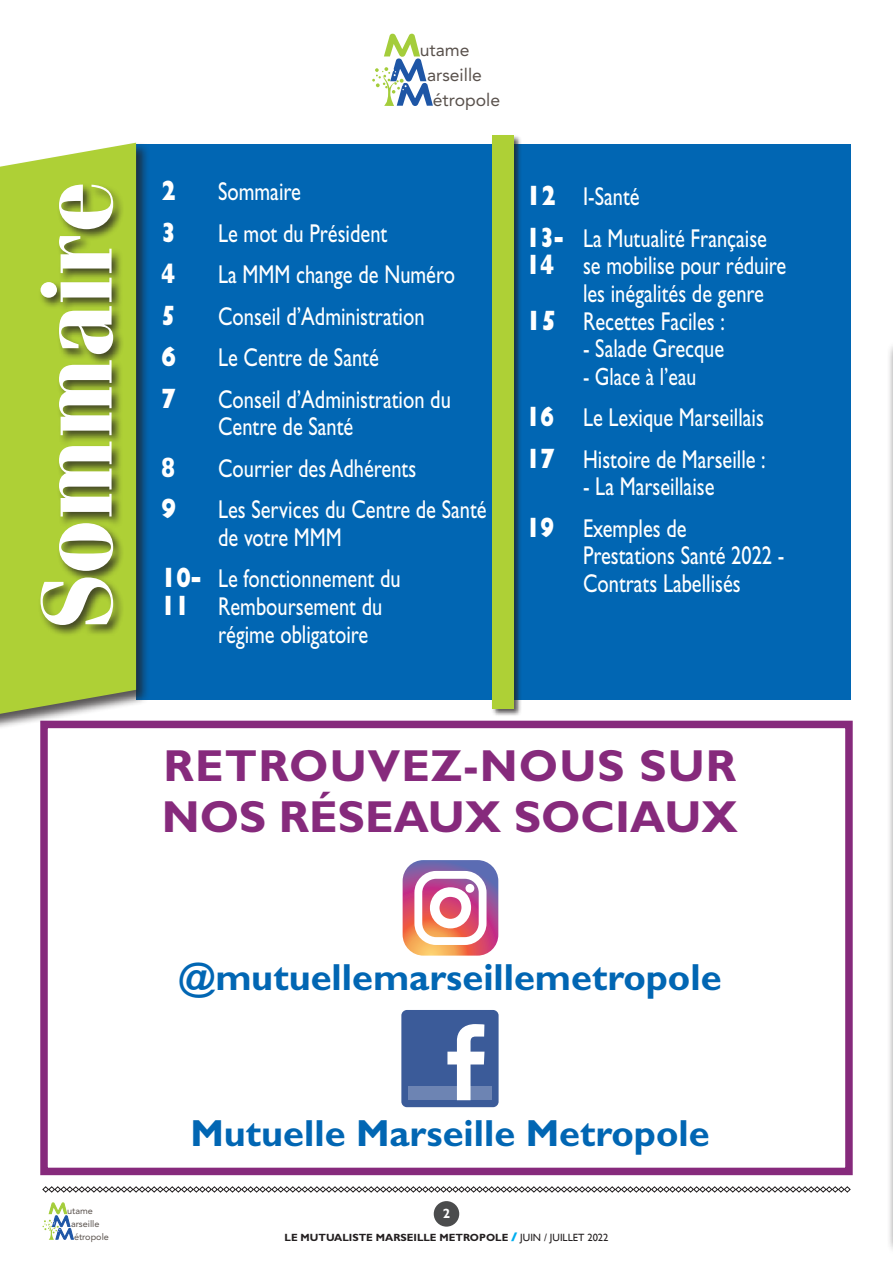
<style>
.page{position:relative;width:893px;height:1263px;background:#fff}
.page>*{position:absolute;margin:0;border:0;box-sizing:border-box;transform-origin:0 0}
.t1{font:700 100.35px "Fenice";color:#fff;scale:.95 1}
.t2{font:700 45px/51px "Gill Sans";color:#862a7c}
.t3{font:700 37.8px "Gill Sans";color:#0166b3}
.t4{font:800 28.2px "Gill Sans";color:#fff;scale:.79 1}
.t5{font:800 28.2px "Gill Sans";color:#fff;scale:.74 1}
.t6{font:25.8px/27.6px "Gill Sans";color:#fff;scale:.79 1}
.t7{font:25.05px "Gill Sans";color:#fff;scale:.79 1}
.t8{font:17.55px "Avenir";color:#59514c}
.t9{font:700 13.5px "Gill Sans";color:#fff}
.t10{font:700 10.5px "Gill Sans";color:#231f20}
.t11{font:9.15px "Avenir";color:#59514c}
.s1{font-weight:800;font-size:28.2px}
.s2{font-family:"Impact";font-weight:400;color:#00aeef}
.s3{font-weight:400}
</style>
<div class="page">
<div style="left:136px;top:145px;width:714px;height:555px;background:#0166b3"></div>
<div style="left:434px;top:1201px;width:25px;height:25px;background:#4b4c4d;border-radius:50%"></div>
<div style="left:491px;top:134px;width:31px;height:582px;background:#231f20;opacity:.75"></div>
<div style="left:493px;top:136px;width:21px;height:573px;background:#aed036"></div>
<svg style="left:42px;top:1186px;width:809px;height:7px"></svg>
<svg style="left:43px;top:1202px;width:31px;height:38px"></svg>
<svg style="left:372px;top:34px;width:61px;height:72px"></svg>
<div style="left:40px;top:721px;width:813px;height:454px;border:8px solid #862a7c"></div>
<div style="left:887px;top:294px;width:6px;height:961px;background:#231f20;opacity:.75"></div>
<svg style="left:892px;top:299px;width:1px;height:944px"></svg>
<div style="left:0;top:141px;width:150px;height:590px;background:#231f20;opacity:.75"></div>
<svg style="left:0;top:143px;width:136px;height:571px;background:#b0cf43"></svg>
<div style="left:38px;top:183px;width:87px;height:454px;background:#231f20;opacity:.75"></div>
<svg style="left:403px;top:860px;width:95px;height:96px;background:#c16f87"></svg>
<div style="left:414px;top:871px;width:72px;height:74px;border:8px solid #fff;border-radius:18px"></div>
<div style="left:430px;top:887px;width:41px;height:41px;border:10px solid #fff;border-radius:50%"></div>
<div style="left:465px;top:884px;width:9px;height:9px;background:#fff;border-radius:50%"></div>
<div style="left:401px;top:1010px;width:98px;height:97px;background:#3b5b99;border-radius:6px"></div>
<div style="left:408px;top:1086px;width:84px;height:14px;background:#6d84b3"></div>
<svg style="left:447px;top:1024px;width:37px;height:76px"></svg>
<h1 class="t1" style="left:16px;top:629px;width:474px;rotate:-90deg">Sommaire</h1>
<p class="t8" style="left:420px;top:40px;width:51px">utame</p>
<p class="t8" style="left:427px;top:65px;width:56px">arseille</p>
<p class="t8" style="left:433px;top:89px;width:69px">étropole</p>
<p class="t4" style="left:161px;top:174px;width:21px">2</p>
<p class="t6" style="left:218px;top:178px;width:106px">Sommaire</p>
<p class="t4" style="left:161px;top:216px;width:21px">3</p>
<p class="t6" style="left:218px;top:220px;width:216px">Le mot du Président</p>
<p class="t5" style="left:161px;top:257px;width:21px">4</p>
<p class="t6" style="left:218px;top:261px;width:301px">La MMM change de Numéro</p>
<p class="t5" style="left:161px;top:299px;width:21px">5</p>
<p class="t6" style="left:218px;top:303px;width:263px">Conseil d’Administration</p>
<p class="t4" style="left:161px;top:340px;width:21px">6</p>
<p class="t6" style="left:218px;top:344px;width:205px">Le Centre de Santé</p>
<p class="t5" style="left:161px;top:382px;width:21px">7</p>
<p class="t6" style="left:218px;top:385px;width:296px">Conseil d’Administration du<br>Centre de Santé</p>
<p class="t5" style="left:161px;top:451px;width:21px">8</p>
<p class="t6" style="left:218px;top:455px;width:252px">Courrier des Adhérents</p>
<p class="t4" style="left:161px;top:492px;width:21px">9</p>
<p class="t6" style="left:218px;top:496px;width:341px">Les Services du Centre de Santé de votre MMM</p>
<p class="t6" style="left:161px;top:565px;width:305px"><span class="s1">10-</span> Le fonctionnement du</p>
<p class="t6" style="left:161px;top:593px;width:282px"><span class="s1">11</span> Remboursement du</p>
<p class="t6" style="left:218px;top:620px;width:192px">régime obligatoire</p>
<p class="t6" style="left:526px;top:176px;width:307px;line-height:41.4px"><span class="s1">12</span> I-Santé<br><span class="s1">13-</span> La Mutualité Française</p>
<p class="t6" style="left:526px;top:252px;width:331px"><span class="s1">14</span> se mobilise pour réduire</p>
<p class="t6" style="left:583px;top:280px;width:231px">les inégalités de genre</p>
<p class="t6" style="left:526px;top:307px;width:253px"><span class="s1">15</span> Recettes Faciles :</p>
<p class="t6" style="left:583px;top:335px;width:180px">- Salade Grecque</p>
<p class="t7" style="left:583px;top:362px;width:145px">- Glace à l’eau</p>
<p class="t6" style="left:526px;top:397px;width:305px;line-height:41.4px"><span class="s1">16</span> Le Lexique Marseillais<br><span class="s1">17</span> Histoire de Marseille :</p>
<p class="t6" style="left:526px;top:466px;width:240px;line-height:41.4px;text-indent:57px">- La Marseillaise<br><span class="s1">19</span> Exemples de</p>
<p class="t6" style="left:583px;top:542px;width:256px">Prestations Santé 2022 -<br>Contrats Labellisés</p>
<h2 class="t2" style="left:162px;top:741px;width:578px">RETROUVEZ-NOUS SUR<br>NOS RÉSEAUX SOCIAUX</h2>
<p class="t11" style="left:67px;top:1206px;width:27px">utame</p>
<p class="t11" style="left:71px;top:1218px;width:30px">arseille</p>
<p class="t11" style="left:74px;top:1231px;width:36px">étropole</p>
<h3 class="t3" style="left:178px;top:955px;width:545px">@mutuellemarseillemetropole</h3>
<h3 class="t3" style="left:190px;top:1111px;width:521px">Mutuelle Marseille Metropole</h3>
<p class="t9" style="left:443px;top:1205px;width:9px">2</p>
<p class="t10" style="left:285px;top:1231px;width:325px">LE MUTUALISTE MARSEILLE METROPOLE <span class="s2">/</span> <span class="s3">JUIN / JUILLET 2022</span></p>
</div>
